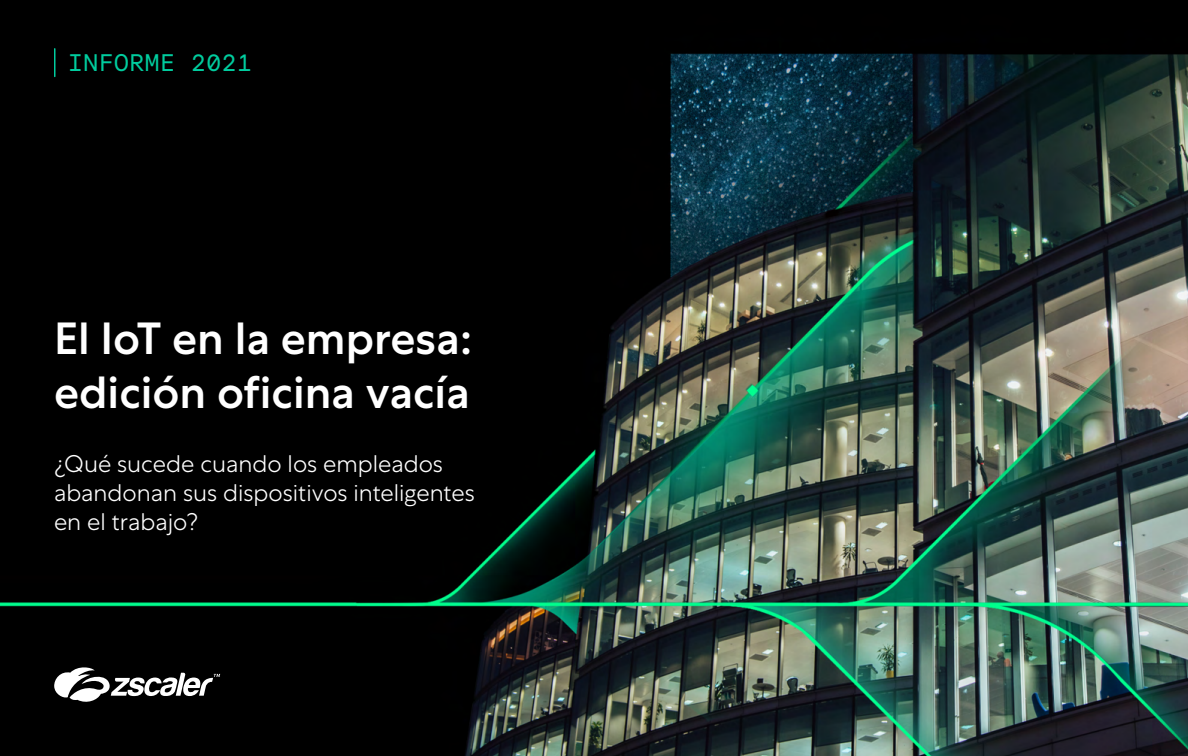
<style>
.page{position:relative;width:1188px;height:756px;background:#fff}
.page>*{position:absolute;margin:0;border:0;box-sizing:border-box;transform-origin:0 0}
.t1{font:500 45px/54px "Centra No 1";color:#fff}
.t2{font:300 24px/28.8px "Centra No 1";color:#fff}
.t3{font:24px "Centra Mono";color:#00cc9e}
</style>
<div class="page">
<img style="left:0;top:0;width:1188px;height:756px">
<svg style="left:54px;top:667px;width:166px;height:35px"></svg>
<hr style="left:54px;top:49px;width:2px;height:27px;background:#00cc9e">
<p class="t3" style="left:68px;top:48px;width:186px">INFORME 2021</p>
<h1 class="t1" style="left:54px;top:311px;width:420px">El IoT en la empresa: edición oficina vacía</h1>
<p class="t2" style="left:54px;top:450px;width:422px">¿Qué sucede cuando los empleados abandonan sus dispositivos inteligentes en el trabajo?</p>
</div>
